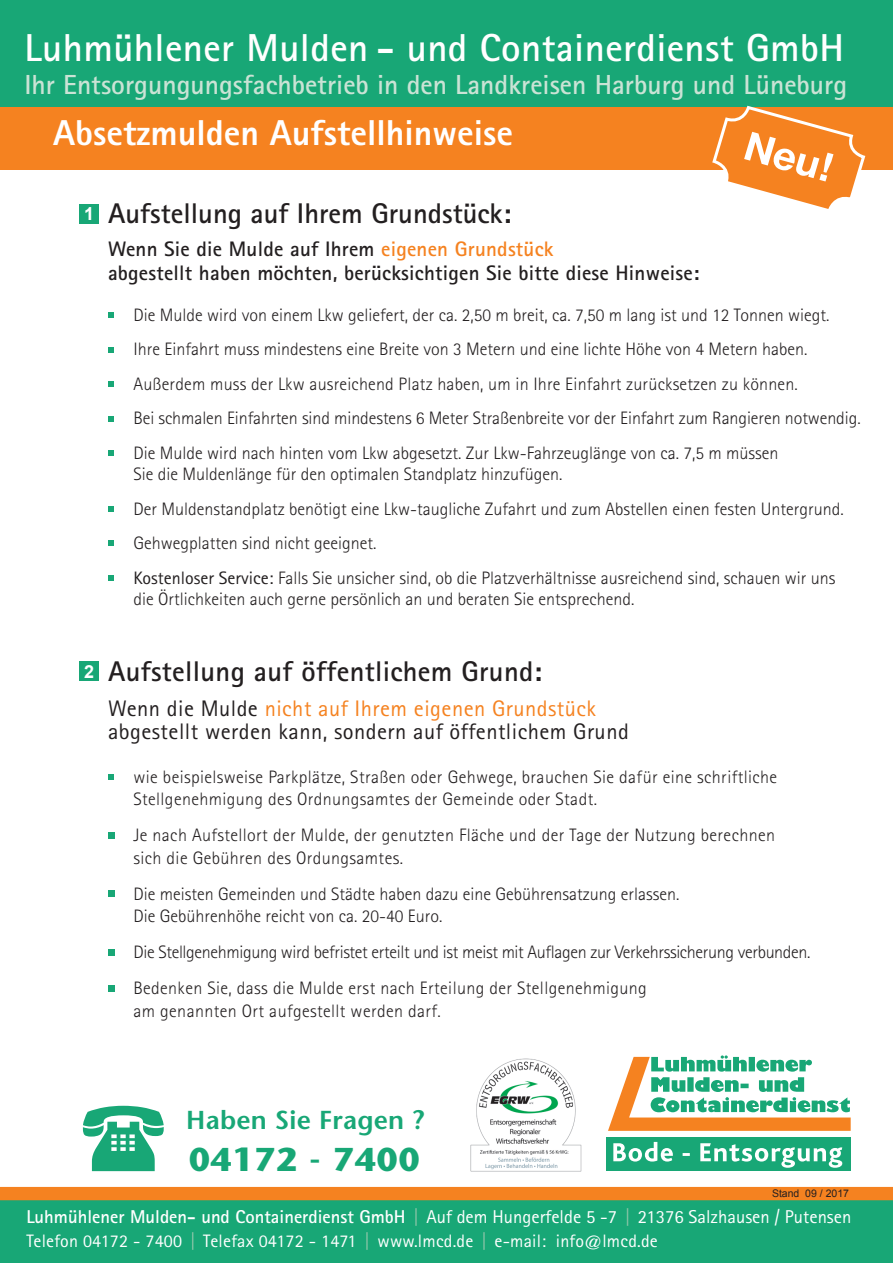
<style>
.page{position:relative;width:893px;height:1263px;background:#fff}
.page>*{position:absolute;margin:0;border:0;box-sizing:border-box;transform-origin:0 0}
.t1{font:700 39px "Rotis Sans Serif";letter-spacing:.01em;color:#fff}
.t2{font:800 36px "Rotis Sans Serif";color:#fff}
.t3{font:700 33px "Stone Sans";letter-spacing:.03em;color:#18a776}
.t4{font:700 28.5px "Rotis Sans Serif";letter-spacing:.01em;color:#231f20}
.t5{font:700 27.6px "Rotis Sans Serif";color:#cae3d5}
.t6{font:600 25.95px "Stone Sans";letter-spacing:.01em;color:#18a776}
.t7{font:22.5px/23.2px "Rotis Sans Serif";letter-spacing:.02em;color:#231f20}
.t8{font:700 21px/24px "Rotis Sans Serif";letter-spacing:.01em;color:#231f20}
.t9{font:18.6px "Rotis Sans Serif";color:#fff}
.t10{font:300 18px/34.5px "Rotis Sans Serif";color:#231f20}
.t11{font:300 18px/22.5px "Rotis Sans Serif";letter-spacing:.02em;color:#231f20}
.t12{font:300 18px/36px "Rotis Sans Serif";letter-spacing:-.02em;color:#231f20}
.t13{font:18px "Rotis Sans Serif";letter-spacing:.01em;color:#fff}
.t14{font:10.5px "Arial";color:#231f20}
.s1{font-family:"Arial";font-size:18px;color:#fff}
.s2{color:#f58220}
.s3{font-weight:400}
.s4{font-weight:700}
</style>
<div class="page">
<div style="left:0;top:106px;width:893px;height:64px;background:#f58220"></div>
<div style="left:0;top:0;width:893px;height:106px;background:#18a776"></div>
<div style="left:80px;top:204px;width:19px;height:19px;background:#18a776"></div>
<svg style="left:108px;top:312px;width:6px;height:6px"></svg>
<svg style="left:108px;top:347px;width:6px;height:5px"></svg>
<svg style="left:108px;top:381px;width:6px;height:6px"></svg>
<svg style="left:108px;top:416px;width:6px;height:5px"></svg>
<svg style="left:108px;top:450px;width:6px;height:6px"></svg>
<svg style="left:108px;top:506px;width:6px;height:5px"></svg>
<svg style="left:108px;top:540px;width:6px;height:6px"></svg>
<svg style="left:108px;top:575px;width:6px;height:5px"></svg>
<div style="left:80px;top:662px;width:19px;height:19px;background:#18a776"></div>
<svg style="left:108px;top:774px;width:6px;height:6px"></svg>
<svg style="left:108px;top:832px;width:6px;height:6px"></svg>
<div style="left:108px;top:890px;width:6px;height:7px;background:#18a776"></div>
<svg style="left:108px;top:949px;width:6px;height:6px"></svg>
<svg style="left:108px;top:985px;width:6px;height:6px"></svg>
<svg style="left:711px;top:105px;width:155px;height:104px"></svg>
<div style="left:0;top:1199px;width:893px;height:64px;background:#18a776"></div>
<svg style="left:608px;top:1055px;width:243px;height:76px"></svg>
<div style="left:606px;top:1137px;width:245px;height:34px;background:#18a776"></div>
<svg style="left:613px;top:1142px;width:229px;height:26px"></svg>
<div style="left:0;top:1187px;width:893px;height:13px;background:#f58220"></div>
<svg style="left:83px;top:1106px;width:81px;height:65px"></svg>
<img style="left:470px;top:1058px;width:112px;height:114px">
<svg style="left:415px;top:1208px;width:2px;height:18px"></svg>
<svg style="left:627px;top:1208px;width:1px;height:18px"></svg>
<svg style="left:192px;top:1232px;width:1px;height:18px"></svg>
<svg style="left:366px;top:1232px;width:2px;height:18px"></svg>
<svg style="left:483px;top:1232px;width:2px;height:18px"></svg>
<h1 class="t1" style="left:24px;top:23px;width:821px">Luhmühlener Mulden - und Containerdienst GmbH</h1>
<h3 class="t5" style="left:24px;top:67px;width:824px">Ihr Entsorgungungsfachbetrieb in den Landkreisen Harburg und Lüneburg</h3>
<h2 class="t2" style="left:53px;top:110px;width:461px">Absetzmulden Aufstellhinweise</h2>
<h3 class="t4" style="left:84px;top:196px;width:429px"><span class="s1">1</span> Aufstellung auf Ihrem Grundstück:</h3>
<p class="t8" style="left:108px;top:237px;width:593px">Wenn Sie die Mulde auf Ihrem <span class="s2">eigenen Grundstück<br></span>abgestellt haben möchten, berücksichtigen Sie bitte diese Hinweise:</p>
<p class="t10" style="left:134px;top:298px;width:729px">Die Mulde wird von einem Lkw geliefert, der ca. 2,50 m breit, ca. 7,50 m lang ist und 12 Tonnen wiegt.<br>Ihre Einfahrt muss mindestens eine Breite von 3 Metern und eine lichte Höhe von 4 Metern haben.<br>Außerdem muss der Lkw ausreichend Platz haben, um in Ihre Einfahrt zurücksetzen zu können.<br>Bei schmalen Einfahrten sind mindestens 6 Meter Straßenbreite vor der Einfahrt zum Rangieren notwendig.<br>Die Mulde wird nach hinten vom Lkw abgesetzt. Zur Lkw-Fahrzeuglänge von ca. 7,5 m müssen</p>
<p class="t10" style="left:134px;top:457px;width:712px">Sie die Muldenlänge für den optimalen Standplatz hinzufügen.<br>Der Muldenstandplatz benötigt eine Lkw-taugliche Zufahrt und zum Abstellen einen festen Untergrund.<br>Gehwegplatten sind nicht geeignet.<br><span class="s3">Kostenloser Service:</span> Falls Sie unsicher sind, ob die Platzverhältnisse ausreichend sind, schauen wir uns</p>
<p class="t10" style="left:134px;top:581px;width:502px">die Örtlichkeiten auch gerne persönlich an und beraten Sie entsprechend.</p>
<h3 class="t4" style="left:84px;top:653px;width:459px"><span class="s1">2</span> Aufstellung auf öffentlichem Grund:</h3>
<p class="t7" style="left:108px;top:697px;width:522px">Wenn die Mulde <span class="s2">nicht auf Ihrem eigenen Grundstück </span>abgestellt werden kann, sondern auf öffentlichem Grund</p>
<p class="t11" style="left:134px;top:765px;width:645px">wie beispielsweise Parkplätze, Straßen oder Gehwege, brauchen Sie dafür eine schriftliche<br>Stellgenehmigung des Ordnungsamtes der Gemeinde oder Stadt.</p>
<p class="t11" style="left:134px;top:824px;width:643px">Je nach Aufstellort der Mulde, der genutzten Fläche und der Tage der Nutzung berechnen sich die Gebühren des Ordungsamtes.</p>
<p class="t10" style="left:134px;top:882px;width:547px;line-height:22.5px">Die meisten Gemeinden und Städte haben dazu eine Gebührensatzung erlassen.<br>Die Gebührenhöhe reicht von ca. 20-40 Euro.</p>
<p class="t12" style="left:134px;top:934px;width:678px">Die Stellgenehmigung wird befristet erteilt und ist meist mit Auflagen zur Verkehrssicherung verbunden.<br>Bedenken Sie, dass die Mulde erst nach Erteilung der Stellgenehmigung</p>
<p class="t11" style="left:134px;top:999px;width:309px">am genannten Ort aufgestellt werden darf.</p>
<h3 class="t6" style="left:186px;top:1104px;width:239px">Haben Sie Fragen ?</h3>
<h3 class="t3" style="left:189px;top:1138px;width:232px">04172 - 7400</h3>
<p class="t9" style="left:26px;top:1205px;width:826px"><span class="s4">Luhmühlener Mulden- und Containerdienst GmbH</span> Auf dem Hungerfelde 5 -7 21376 Salzhausen / Putensen</p>
<p class="t13" style="left:26px;top:1230px;width:633px">Telefon 04172 - 7400 Telefax 04172 - 1471 www.lmcd.de e-mail: info@lmcd.de</p>
<p class="t14" style="left:772px;top:1186px;width:79px">Stand 09 / 2017</p>
</div>
